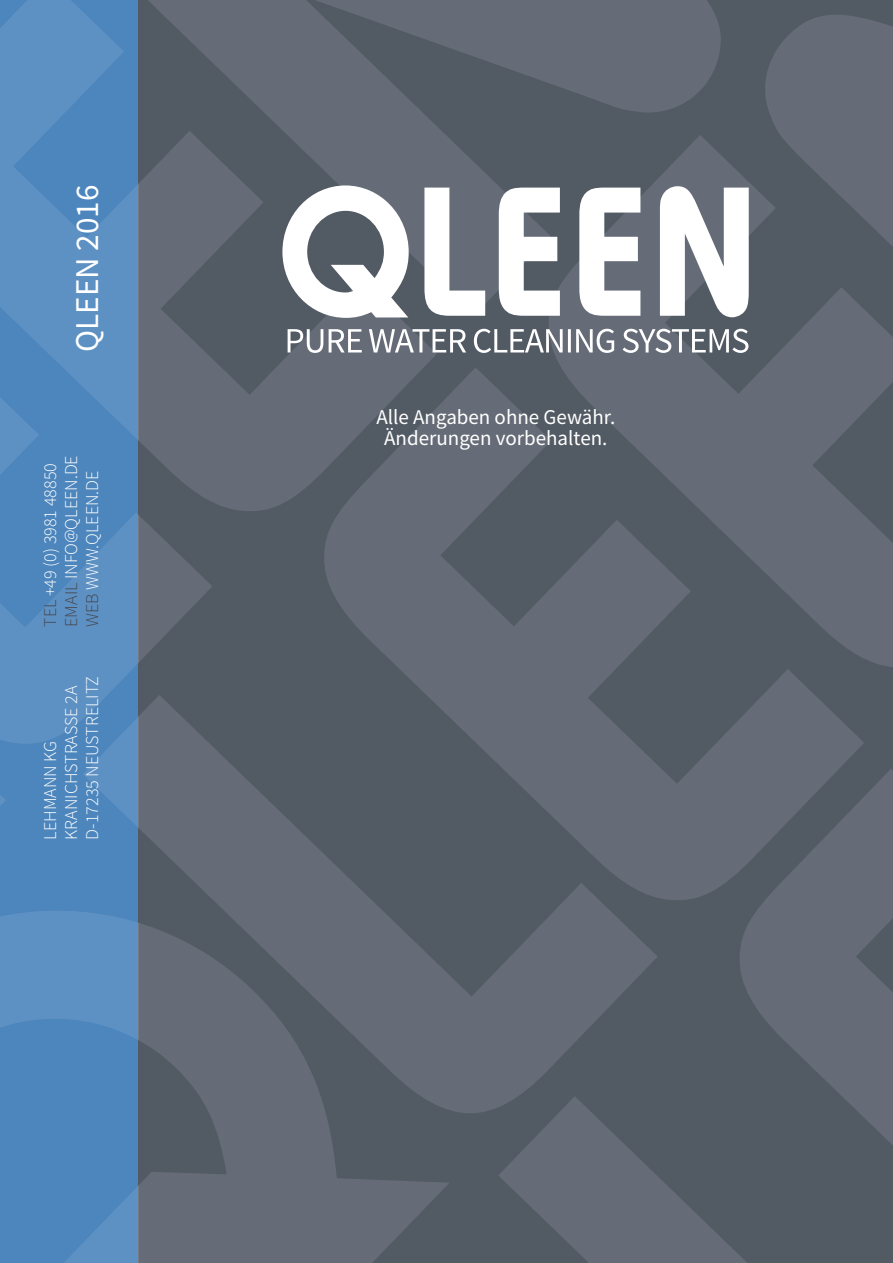
<style>
.page{position:relative;width:893px;height:1263px;background:#525a64}
.page>*{position:absolute;margin:0;border:0;box-sizing:border-box;transform-origin:0 0}
.t1{font:33.15px "Source Sans Pro";color:#fff}
.t2{font:21px/21px "Source Sans Pro";color:#fff;text-align:center}
.t3{font:300 18px/21px "Source Sans Pro";color:#fff}
.s1{color:#454851}
</style>
<div class="page">
<div style="left:0;top:0;width:138px;height:1263px;background:#4d86bd"></div>
<svg style="left:282px;top:185px;width:467px;height:133px;fill:#fff"></svg>
<svg style="left:288px;top:329px;width:460px;height:24px"></svg>
<h1 class="t1" style="left:66px;top:352px;width:169px;rotate:-90deg">QLEEN 2016</h1>
<p class="t3" style="left:40px;top:627px;width:173px;rotate:-90deg"><span class="s1">TEL</span> +49 (0) 3981 48850<br><span class="s1">EMAIL</span> INFO@QLEEN.DE<br><span class="s1">WEB</span> WWW.QLEEN.DE</p>
<p class="t3" style="left:40px;top:839px;width:165px;rotate:-90deg">LEHMANN KG<br>KRANICHSTRASSE 2A<br>D-17235 NEUSTRELITZ</p>
<p class="t2" style="left:376px;top:406px;width:240px">Alle Angaben ohne Gewähr.<br>Änderungen vorbehalten.</p>
</div>
